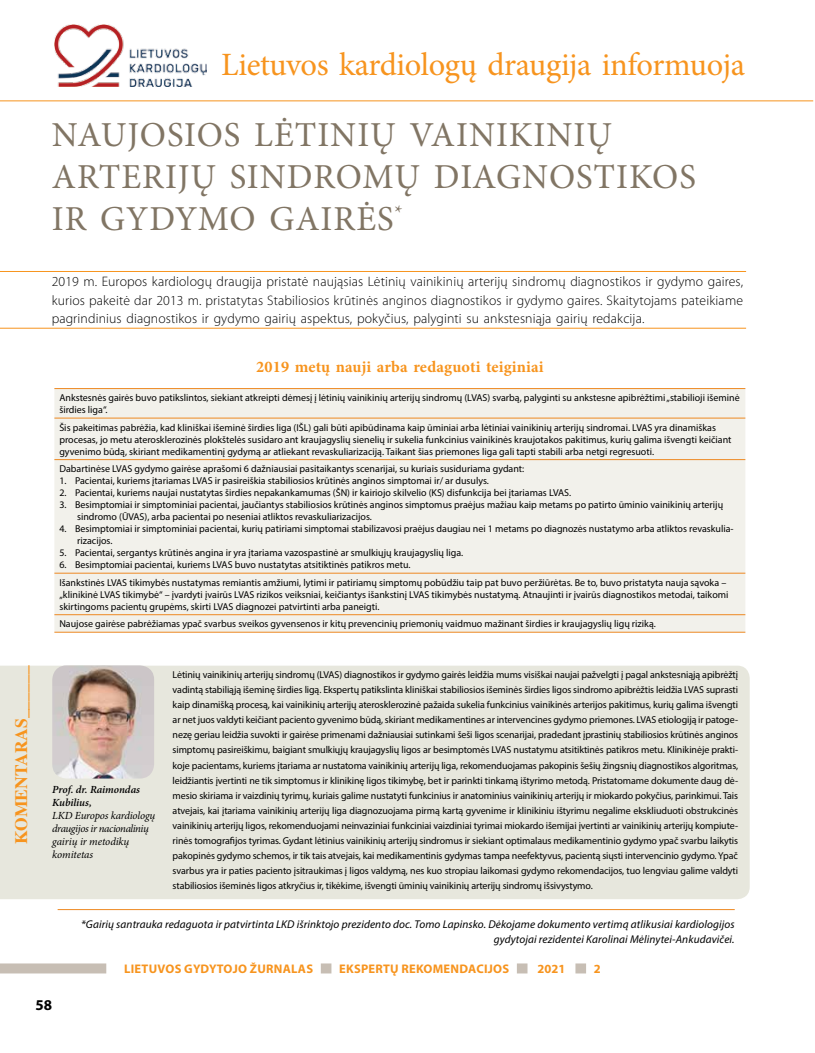
<style>
.page{position:relative;width:815px;height:1053px;background:#fff}
.page>*{position:absolute;margin:0;border:0;box-sizing:border-box;transform-origin:0 0}
.t1{font:35px/42px "Minion Pro";letter-spacing:.03em;color:#817564}
.t2{font:32.5px "Minion Pro";letter-spacing:-.01em;color:#f7941e}
.t3{font:700 17.5px "Times";color:#f7941e}
.t4{font:700 16.25px "Minion Pro";letter-spacing:.01em;color:#f7941e}
.t5{font:700 15px "Myriad Pro";color:#000}
.t6{font:300 13.75px/18.8px "Myriad Pro";letter-spacing:.01em;color:#000;text-align:justify}
.t7{font:700 12.5px "Myriad Pro";letter-spacing:.02em;color:#f7941e}
.t8{font:italic 11.25px/15px "Myriad Pro";letter-spacing:.01em;color:#000;text-align:right}
.t9{font:italic 10.88px/13px "Minion Pro";letter-spacing:-.015em;color:#000}
.t10{font:italic 600 10.88px/13px "Minion Pro";letter-spacing:-.005em;color:#000}
.t11{font:10px/15px "Myriad Pro";color:#000}
</style>
<div class="page">
<div style="left:321px;top:963px;width:10px;height:10px;background:#c7beb4"></div>
<div style="left:517px;top:963px;width:10px;height:10px;background:#c7beb4"></div>
<div style="left:575px;top:963px;width:11px;height:10px;background:#c7beb4"></div>
<div style="left:0;top:963px;width:106px;height:10px;background:#c7beb4"></div>
<hr style="left:0;top:101px;width:813px;height:1px;background:#f7941e">
<hr style="left:0;top:271px;width:746px;height:1px;background:#f7941e">
<hr style="left:0;top:328px;width:746px;height:1px;background:#f7941e">
<div style="left:54px;top:389px;width:691px;height:243px;background:#f2f1eb"></div>
<hr style="left:54px;top:388px;width:691px;height:1px;background:#ee8922">
<hr style="left:54px;top:418px;width:691px;height:1px;background:#ee8922">
<hr style="left:54px;top:459px;width:691px;height:1px;background:#ee8922">
<hr style="left:54px;top:573px;width:691px;height:1px;background:#ee8922">
<hr style="left:54px;top:614px;width:691px;height:1px;background:#ee8922">
<hr style="left:54px;top:632px;width:691px;height:1px;background:#ee8922">
<div style="left:0;top:665px;width:750px;height:234px;background:#e7e7dd"></div>
<img style="left:52px;top:665px;width:102px;height:113px">
<hr style="left:58px;top:909px;width:677px;height:1px;background:#ee8922">
<img style="left:54px;top:25px;width:153px;height:61px">
<h2 class="t2" style="left:221px;top:43px;width:525px">Lietuvos kardiologų draugija informuoja</h2>
<h1 class="t1" style="left:52px;top:114px;width:646px">NAUJOSIOS LĖTINIŲ VAINIKINIŲ<br>ARTERIJŲ SINDROMŲ DIAGNOSTIKOS<br>IR GYDYMO GAIRĖS<sup>*</sup></h1>
<h3 class="t3" style="left:4px;top:844px;width:180px;rotate:-90deg">KOMENTARAS______</h3>
<p class="t6" style="left:52px;top:272px;width:693px">2019 m. Europos kardiologų draugija pristatė naująsias Lėtinių vainikinių arterijų sindromų diagnostikos ir gydymo gaires, kurios pakeitė dar 2013 m. pristatytas Stabiliosios krūtinės anginos diagnostikos ir gydymo gaires. Skaitytojams pateikiame pagrindinius diagnostikos ir gydymo gairių aspektus, pokyčius, palyginti su ankstesniąja gairių redakcija.</p>
<h3 class="t4" style="left:256px;top:355px;width:289px">2019 metų nauji arba redaguoti teiginiai</h3>
<p class="t11" style="left:59px;top:391px;width:682px;line-height:12px">Ankstesnės gairės buvo patikslintos, siekiant atkreipti dėmesį į lėtinių vainikinių arterijų sindromų (LVAS) svarbą, palyginti su ankstesne apibrėžtimi „stabilioji išeminė širdies liga“.</p>
<p class="t11" style="left:59px;top:421px;width:674px;line-height:12px">Šis pakeitimas pabrėžia, kad kliniškai išeminė širdies liga (IŠL) gali būti apibūdinama kaip ūminiai arba lėtiniai vainikinių arterijų sindromai. LVAS yra dinamiškas procesas, jo metu aterosklerozinės plokštelės susidaro ant kraujagyslių sienelių ir sukelia funkcinius vainikinės kraujotakos pakitimus, kurių galima išvengti keičiant gyvenimo būdą, skiriant medikamentinį gydymą ar atliekant revaskuliarizaciją. Taikant šias priemones liga gali tapti stabili arba netgi regresuoti.</p>
<p class="t11" style="left:59px;top:461px;width:466px">Dabartinėse LVAS gydymo gairėse aprašomi 6 dažniausiai pasitaikantys scenarijai, su kuriais susiduriama gydant:</p>
<p class="t11" style="left:59px;top:473px;width:431px">1. Pacientai, kuriems įtariamas LVAS ir pasireiškia stabiliosios krūtinės anginos simptomai ir/ ar dusulys.</p>
<p class="t11" style="left:59px;top:485px;width:513px">2. Pacientai, kuriems naujai nustatytas širdies nepakankamumas (ŠN) ir kairiojo skilvelio (KS) disfunkcija bei įtariamas LVAS.</p>
<p class="t11" style="left:77px;top:498px;width:648px;line-height:12px;text-indent:-18px">3. Besimptomiai ir simptominiai pacientai, jaučiantys stabiliosios krūtinės anginos simptomus praėjus mažiau kaip metams po patirto ūminio vainikinių arterijų sindromo (ŪVAS), arba pacientai po neseniai atliktos revaskuliarizacijos.</p>
<p class="t11" style="left:77px;top:522px;width:658px;line-height:12px;text-indent:-18px">4. Besimptomiai ir simptominiai pacientai, kurių patiriami simptomai stabilizavosi praėjus daugiau nei 1 metams po diagnozės nustatymo arba atliktos revaskulia&shy;rizacijos.</p>
<p class="t11" style="left:59px;top:545px;width:405px">5. Pacientai, sergantys krūtinės angina ir yra įtariama vazospastinė ar smulkiųjų kraujagyslių liga.</p>
<p class="t11" style="left:59px;top:556px;width:668px;line-height:17.5px">6. Besimptomiai pacientai, kuriems LVAS buvo nustatytas atsitiktinės patikros metu.<br>Išankstinės LVAS tikimybės nustatymas remiantis amžiumi, lytimi ir patiriamų simptomų pobūdžiu taip pat buvo peržiūrėtas. Be to, buvo pristatyta nauja sąvoka –</p>
<p class="t11" style="left:59px;top:588px;width:671px;line-height:12px">„klinikinė LVAS tikimybė“ – įvardyti įvairūs LVAS rizikos veiksniai, keičiantys išankstinį LVAS tikimybės nustatymą. Atnaujinti ir įvairūs diagnostikos metodai, taikomi skirtingoms pacientų grupėms, skirti LVAS diagnozei patvirtinti arba paneigti.</p>
<p class="t11" style="left:59px;top:616px;width:598px">Naujose gairėse pabrėžiamas ypač svarbus sveikos gyvensenos ir kitų prevencinių priemonių vaidmuo mažinant širdies ir kraujagyslių ligų riziką.</p>
<p class="t10" style="left:52px;top:782px;width:89px">Prof. dr. Raimondas<br>Kubilius,</p>
<p class="t9" style="left:52px;top:808px;width:105px">LKD Europos kardiologų draugijos ir nacionalinių gairių ir metodikų komitetas</p>
<p class="t11" style="left:173px;top:667px;width:567px;text-align:justify">Lėtinių vainikinių arterijų sindromų (LVAS) diagnostikos ir gydymo gairės leidžia mums visiškai naujai pažvelgti į pagal ankstesniąją apibrėžtį vadintą stabiliąją išeminę širdies ligą. Ekspertų patikslinta kliniškai stabiliosios išeminės širdies ligos sindromo apibrėžtis leidžia LVAS suprasti kaip dinamišką procesą, kai vainikinių arterijų aterosklerozinė pažaida sukelia funkcinius vainikinės arterijos pakitimus, kurių galima išvengti ar net juos valdyti keičiant paciento gyvenimo būdą, skiriant medikamentines ar intervencines gydymo priemones. LVAS etiologiją ir patoge&shy;nezę geriau leidžia suvokti ir gairėse primenami dažniausiai sutinkami šeši ligos scenarijai, pradedant įprastinių stabiliosios krūtinės anginos simptomų pasireiškimu, baigiant smulkiųjų kraujagyslių ligos ar besimptomės LVAS nustatymu atsitiktinės patikros metu. Klinikinėje prakti&shy;koje pacientams, kuriems įtariama ar nustatoma vainikinių arterijų liga, rekomenduojamas pakopinis šešių žingsnių diagnostikos algoritmas, leidžiantis įvertinti ne tik simptomus ir klinikinę ligos tikimybę, bet ir parinkti tinkamą ištyrimo metodą. Pristatomame dokumente daug dė&shy;mesio skiriama ir vaizdinių tyrimų, kuriais galime nustatyti funkcinius ir anatominius vainikinių arterijų ir miokardo pokyčius, parinkimui. Tais atvejais, kai įtariama vainikinių arterijų liga diagnozuojama pirmą kartą gyvenime ir klinikiniu ištyrimu negalime ekskliuduoti obstrukcinės vainikinių arterijų ligos, rekomenduojami neinvaziniai funkciniai vaizdiniai tyrimai miokardo išemijai įvertinti ar vainikinių arterijų kompiute&shy;rinės tomografijos tyrimas. Gydant lėtinius vainikinių arterijų sindromus ir siekiant optimalaus medikamentinio gydymo ypač svarbu laikytis pakopinės gydymo schemos, ir tik tais atvejais, kai medikamentinis gydymas tampa neefektyvus, pacientą siųsti intervencinio gydymo. Ypač svarbus yra ir paties paciento įsitraukimas į ligos valdymą, nes kuo stropiau laikomasi gydymo rekomendacijos, tuo lengviau galime valdyti stabiliosios išeminės ligos atkryčius ir, tikėkime, išvengti ūminių vainikinių arterijų sindromų išsivystymo.</p>
<p class="t8" style="left:81px;top:916px;width:655px">*Gairių santrauka redaguota ir patvirtinta LKD išrinktojo prezidento doc. Tomo Lapinsko. Dėkojame dokumento vertimą atlikusiai kardiologijos gydytojai rezidentei Karolinai Mėlinytei-Ankudavičei.</p>
<p class="t7" style="left:124px;top:961px;width:190px">LIETUVOS GYDYTOJO ŽURNALAS</p>
<p class="t7" style="left:339px;top:961px;width:172px">EKSPERTŲ REKOMENDACIJOS</p>
<p class="t7" style="left:538px;top:961px;width:29px">2021</p>
<p class="t7" style="left:594px;top:961px;width:8px">2</p>
<h3 class="t5" style="left:35px;top:995px;width:18px">58</h3>
</div>
